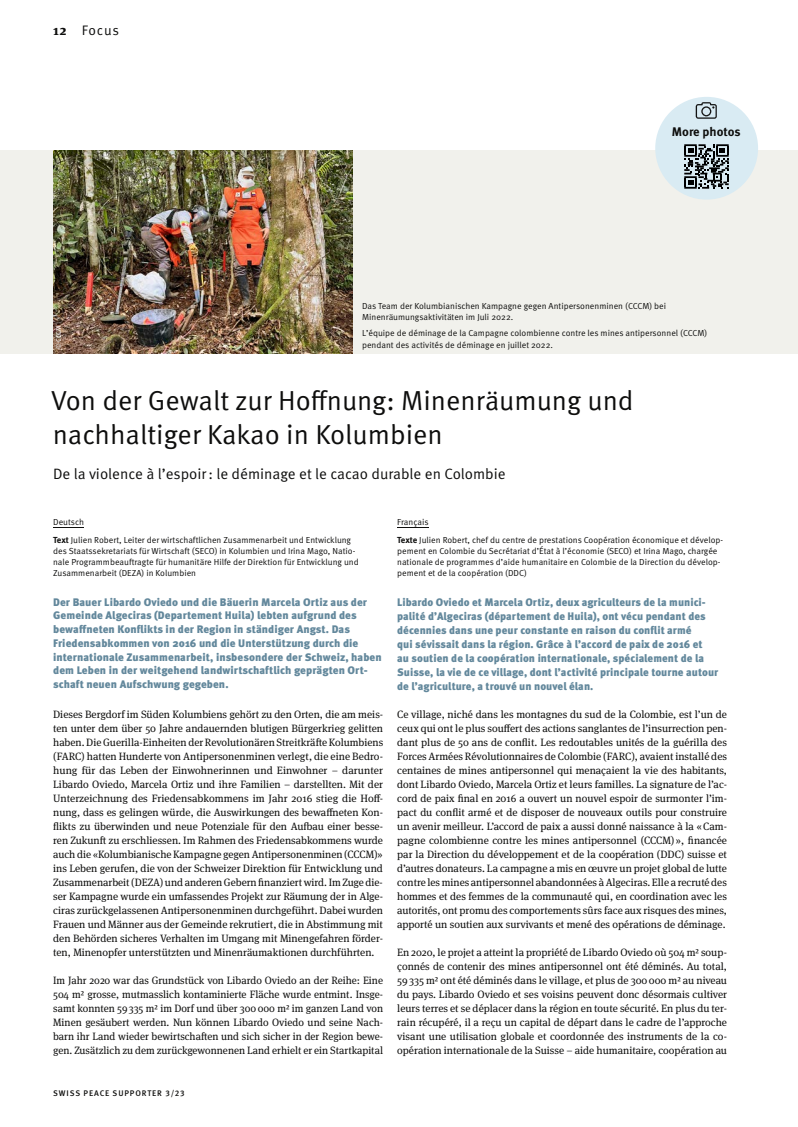
<style>
.page{position:relative;width:798px;height:1127px;background:#fff}
.page>*{position:absolute;margin:0;border:0;box-sizing:border-box;transform-origin:0 0}
.t1{font:27.5px/34.4px "Meta Pro";color:#0e0e0d}
.t2{font:15px "Meta Pro";color:#0e0e0d}
.t3{font:13.75px "Meta Pro";letter-spacing:.055em;color:#0e0e0d}
.t4{font:700 12.5px "Meta Pro";color:#0e0e0d}
.t5{font:900 11px/13.8px "Meta Pro";letter-spacing:.005em;color:#63889c}
.t6{font:10.62px/14px "Meta Serif OT";color:#0e0e0d;text-align:justify}
.t7{font:8.75px/11.2px "Meta Pro";color:#0e0e0d}
.t8{font:500 8.12px "Meta Pro";letter-spacing:.11em;color:#0e0e0d}
.t9{font:6.5px "Meta Pro";color:#fff}
.s1{font-family:"Meta Serif OT";font-weight:700}
.s2{font-weight:700}
</style>
<div class="page">
<div style="left:0;top:151px;width:797px;height:203px;background:#f1f1ec"></div>
<hr style="left:53px;top:527px;width:31px;height:1px;background:#0e0e0d">
<hr style="left:397px;top:527px;width:31px;height:1px;background:#0e0e0d">
<img style="left:53px;top:151px;width:299px;height:203px">
<div style="left:655px;top:97px;width:102px;height:103px;background:#d9ebf3;border-radius:50%"></div>
<svg style="left:684px;top:144px;width:45px;height:45px"></svg>
<svg style="left:695px;top:102px;width:21px;height:17px"></svg>
<p class="t3" style="left:53px;top:22px;width:67px"><span class="s1">12</span> Focus</p>
<p class="t9" style="left:55px;top:349px;width:25px;rotate:-90deg">© CCCM</p>
<p class="t4" style="left:671px;top:123px;width:70px">More photos</p>
<p class="t7" style="left:362px;top:300px;width:305px">Das Team der Kolumbianischen Kampagne gegen Anti personenminen (CCCM) bei<br>Minen räumungsaktivitäten im Juli 2022.</p>
<p class="t7" style="left:362px;top:328px;width:346px">L’équipe de déminage de la Campagne colombienne contre les mines antiperson nel (CCCM)</p>
<p class="t7" style="left:362px;top:339px;width:192px">pendant des activités de déminage en juillet 2022.</p>
<h1 class="t1" style="left:51px;top:384px;width:583px">Von der Gewalt zur Hoffnung: Minenräumung und nachhaltiger Kakao in Kolumbien</h1>
<h2 class="t2" style="left:53px;top:464px;width:454px">De la violence à l’espoir : le déminage et le cacao durable en Colombie</h2>
<p class="t7" style="left:53px;top:513px;width:299px;line-height:17.9px">Deutsch<br><span class="s2">Text</span> Julien Robert, Leiter der wirtschaftlichen Zusammenarbeit und Entwicklung</p>
<p class="t7" style="left:53px;top:545px;width:307px">des Staatssekretariats für Wirtschaft (SECO) in Kolumbien und Irina Mago, Natio&shy;nale Programmbeauftragte für humanitäre Hilfe der Direktion für Entwicklung und<br>Zusammen arbeit (DEZA) in Kolumbien</p>
<p class="t5" style="left:53px;top:595px;width:330px">Der Bauer Libardo Oviedo und die Bäuerin Marcela Ortiz aus der Gemeinde Algeciras (Departement Huila) lebten aufgrund des bewaffneten Konflikts in der Region in ständiger Angst. Das Friedensabkommen von 2016 und die Unterstützung durch die internationale Zusammenarbeit, insbesondere der Schweiz, haben dem Leben in der weitgehend landwirtschaftlich geprägten Ort&shy;schaft neuen Aufschwung gegeben.</p>
<p class="t6" style="left:53px;top:707px;width:331px">Dieses Bergdorf im Süden Kolumbiens gehört zu den Orten, die am meis&shy;ten unter dem über 50 Jahre andauernden blutigen Bürgerkrieg gelitten haben. Die Guerilla-Einheiten der Revolutionären Streitkräfte Kolumbiens (FARC) hatten Hunderte von Antipersonenminen verlegt, die eine Bedro&shy;hung für das Leben der Einwohnerinnen und Einwohner – darunter Libardo Oviedo, Marcela Ortiz und ihre Familien – darstellten. Mit der Unterzeichnung des Friedensabkommens im Jahr 2016 stieg die Hoff&shy;nung, dass es gelingen würde, die Auswirkungen des bewaffneten Kon&shy;flikts zu überwinden und neue Potenziale für den Aufbau einer besse&shy;ren Zukunft zu erschliessen. Im Rahmen des Friedensabkommens wurde auch die «Kolumbianische Kampagne gegen Antipersonenminen (CCCM)» ins Leben gerufen, die von der Schweizer Direktion für Entwicklung und Zusammenarbeit (DEZA) und anderen Gebern finanziert wird. Im Zuge die&shy;ser Kampagne wurde ein umfassendes Projekt zur Räumung der in Alge&shy;ciras zurückgelassenen Antipersonenminen durchgeführt. Dabei wurden Frauen und Männer aus der Gemeinde rekrutiert, die in Abstimmung mit den Behörden sicheres Verhalten im Umgang mit Minengefahren förder&shy;ten, Minenopfer unterstützten und Minenräumaktionen durchführten.</p>
<p class="t6" style="left:53px;top:973px;width:331px">Im Jahr 2020 war das Grundstück von Libardo Oviedo an der Reihe: Eine 504 m² grosse, mutmasslich kontaminierte Fläche wurde entmint. Insge&shy;samt konnten 59 335 m² im Dorf und über 300 000 m² im ganzen Land von Minen gesäubert werden. Nun können Libardo Oviedo und seine Nach&shy;barn ihr Land wieder bewirtschaften und sich sicher in der Region bewe&shy;gen. Zusätzlich zu dem zurückgewonnenen Land erhielt er ein Start kapital</p>
<p class="t7" style="left:397px;top:513px;width:327px;line-height:17.9px">Français<br><span class="s2">Texte</span> Julien Robert, chef du centre de prestations Coopération économique et dévelop-</p>
<p class="t7" style="left:397px;top:545px;width:324px">pement en Colombie du Secrétariat d’État à l’économie (SECO) et Irina Mago, chargée nationale de programmes d’aide humanitaire en Colombie de la Direction du dévelop&shy;pement et de la coopération (DDC)</p>
<p class="t5" style="left:397px;top:595px;width:322px">Libardo Oviedo et Marcela Ortiz, deux agriculteurs de la munici&shy;palité d’Algeciras (département de Huila), ont vécu pendant des décennies dans une peur constante en raison du conflit armé<br>qui sévissait dans la région. Grâce à l’accord de paix de 2016 et<br>au soutien de la coopération internationale, spécialement de la Suisse, la vie de ce village, dont l’activité principale tourne autour de l’agriculture, a trouvé un nouvel élan.</p>
<p class="t6" style="left:397px;top:707px;width:331px">Ce village, niché dans les montagnes du sud de la Colombie, est l’un de ceux qui ont le plus souffert des actions sanglantes de l’insurrection pen&shy;dant plus de 50 ans de conflit. Les redoutables unités de la guérilla des Forces Armées Révolutionnaires de Colombie (FARC), avaient installé des centaines de mines antipersonnel qui menaçaient la vie des habitants, dont Libardo Oviedo, Marcela Ortiz et leurs familles. La signature de l’ac&shy;cord de paix final en 2016 a ouvert un nouvel espoir de surmonter l’im&shy;pact du conflit armé et de disposer de nouveaux outils pour construire un avenir meilleur. L’accord de paix a aussi donné naissance à la « Cam&shy;pagne colombienne contre les mines antipersonnel (CCCM) », financée par la Direction du développement et de la coopération (DDC) suisse et d’autres donateurs. La campagne a mis en œuvre un projet global de lutte contre les mines antipersonnel abandonnées à Algeciras. Elle a recruté des hommes et des femmes de la communauté qui, en coordination avec les autorités, ont promu des comportements sûrs face aux risques des mines, apporté un soutien aux survivants et mené des opérations de déminage.</p>
<p class="t6" style="left:397px;top:945px;width:331px">En 2020, le projet a atteint la propriété de Libardo Oviedo où 504 m² soup&shy;çonnés de contenir des mines antipersonnel ont été déminés. Au total, 59 335 m2 ont été déminés dans le village, et plus de 300 000 m² au niveau du pays. Libardo Oviedo et ses voisins peuvent donc désormais cultiver leurs terres et se déplacer dans la région en toute sécurité. En plus du ter&shy;rain récupéré, il a reçu un capital de départ dans le cadre de l’approche visant une utilisation globale et coordonnée des instruments de la co - opération internationale de la Suisse – aide humanitaire, coopération au</p>
<p class="t8" style="left:53px;top:1088px;width:133px">SWISS PEACE SUPPORTER 3/23</p>
</div>
